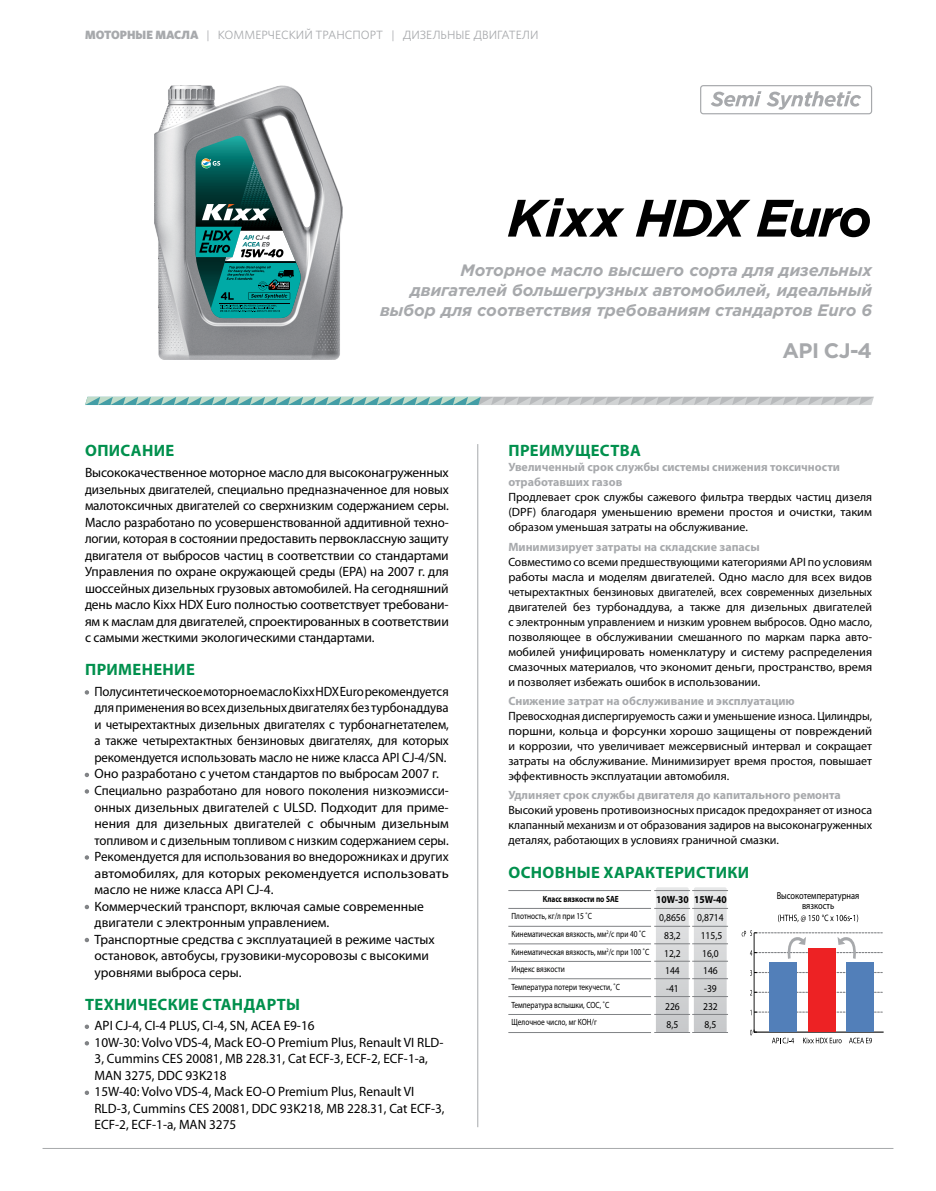
<style>
.page{position:relative;width:936px;height:1191px;background:#fff}
.page>*{position:absolute;margin:0;border:0;box-sizing:border-box;transform-origin:0 0}
.t1{font:italic 700 52.5px "Gotham Pro";letter-spacing:-.05em;color:#000}
.t2{font:700 21px "Gotham Pro";color:#a7a9ac}
.t3{font:italic 700 16.5px/19.8px "Gotham Pro";color:#a7a9ac;text-align:right}
.t4{font:700 16.5px "Myriad Pro";letter-spacing:.02em;color:#00904d}
.t5{font:13.5px/16.5px "Myriad Pro";color:#000}
.t6{font:13.5px/16.5px "Myriad Pro";color:#000;text-align:justify;scale:.95 1}
.t7{font:13.5px/16.5px "Myriad Pro";color:#000;text-align:justify;scale:.96 1}
.t8{font:12px/15px "Myriad Pro";color:#000;text-align:justify}
.t9{font:12px/15px "Myriad Pro";color:#000;text-align:justify;scale:.96 1}
.t10{font:700 12px/15px "Myriad Pro";color:#a7a9ac}
.t11{font:12px "Whitney";color:#a7a9ac}
.t12{font:10.5px/17.7px "Myriad Pro";color:#000;text-align:center;scale:.91 1}
.t13{font:700 10.5px "Myriad Pro";color:#000;scale:.91 1}
.t14{font:10.2px/10.2px "Myriad Pro";color:#000;text-align:center;scale:.83 1}
.t15{font:9px/17.7px "Myriad Pro";color:#000;scale:.82 1}
.t16{font:700 9px "Myriad Pro";color:#000;scale:.82 1}
.s1{font-weight:900}
.s2{color:#808285}
</style>
<div class="page">
<div style="left:700px;top:85px;width:172px;height:29px;border:1px solid #a7a9ac;border-radius:3px"></div>
<svg style="left:711px;top:91px;width:150px;height:19px"></svg>
<svg style="left:85px;top:397px;width:789px;height:8px;background:#a2c1bf"></svg>
<svg style="left:778px;top:914px;width:80px;height:8px"></svg>
<svg style="left:772px;top:1037px;width:22px;height:6px"></svg>
<svg style="left:803px;top:1037px;width:38px;height:6px"></svg>
<svg style="left:849px;top:1037px;width:22px;height:6px"></svg>
<hr style="left:754px;top:1031px;width:129px;height:1px;background:#000">
<hr style="left:753px;top:932px;width:1px;height:100px;background:#000">
<svg style="left:750px;top:1029px;width:6px;height:6px"></svg>
<svg style="left:750px;top:1009px;width:132px;height:6px"></svg>
<svg style="left:750px;top:990px;width:132px;height:5px"></svg>
<svg style="left:750px;top:970px;width:132px;height:5px"></svg>
<div style="left:769px;top:962px;width:28px;height:70px;background:#527fb9"></div>
<div style="left:807px;top:948px;width:28px;height:84px;background:#ed2224"></div>
<div style="left:846px;top:962px;width:27px;height:70px;background:#527fb9"></div>
<svg style="left:741px;top:930px;width:141px;height:31px"></svg>
<hr style="left:508px;top:908px;width:143px;height:1px;background:#808285">
<hr style="left:508px;top:890px;width:143px;height:1px;background:#808285">
<hr style="left:508px;top:926px;width:143px;height:1px;background:#808285">
<hr style="left:508px;top:943px;width:143px;height:1px;background:#808285">
<hr style="left:508px;top:961px;width:143px;height:1px;background:#808285">
<hr style="left:508px;top:978px;width:143px;height:1px;background:#808285">
<hr style="left:508px;top:996px;width:143px;height:1px;background:#808285">
<hr style="left:508px;top:1014px;width:143px;height:1px;background:#808285">
<hr style="left:508px;top:1032px;width:143px;height:1px;background:#808285">
<svg style="left:656px;top:887px;width:70px;height:146px;background:#d8d9db"></svg>
<hr style="left:654px;top:908px;width:36px;height:1px;background:#808285">
<hr style="left:692px;top:908px;width:36px;height:1px;background:#808285">
<hr style="left:654px;top:890px;width:36px;height:1px;background:#808285">
<hr style="left:692px;top:890px;width:36px;height:1px;background:#808285">
<hr style="left:654px;top:926px;width:36px;height:1px;background:#808285">
<hr style="left:692px;top:926px;width:36px;height:1px;background:#808285">
<hr style="left:654px;top:943px;width:36px;height:1px;background:#808285">
<hr style="left:692px;top:943px;width:36px;height:1px;background:#808285">
<hr style="left:654px;top:961px;width:36px;height:1px;background:#808285">
<hr style="left:692px;top:961px;width:36px;height:1px;background:#808285">
<hr style="left:654px;top:978px;width:36px;height:1px;background:#808285">
<hr style="left:692px;top:978px;width:36px;height:1px;background:#808285">
<hr style="left:654px;top:996px;width:36px;height:1px;background:#808285">
<hr style="left:692px;top:996px;width:36px;height:1px;background:#808285">
<hr style="left:654px;top:1014px;width:36px;height:1px;background:#808285">
<hr style="left:692px;top:1014px;width:36px;height:1px;background:#808285">
<hr style="left:654px;top:1032px;width:36px;height:1px;background:#808285">
<hr style="left:692px;top:1032px;width:36px;height:1px;background:#808285">
<img style="left:154px;top:85px;width:188px;height:274px">
<svg style="left:195px;top:136px;width:108px;height:182px;background:#4b8887"></svg>
<hr style="left:43px;top:1148px;width:850px;height:1px;background:#a7a9ac">
<hr style="left:477px;top:444px;width:1px;height:683px;background:#a7a9ac">
<p class="t11" style="left:85px;top:27px;width:455px"><span class="s1">МОТОРНЫЕ МАСЛА</span> | КОММЕРЧЕСКИЙ ТРАНСПОРТ | ДИЗЕЛЬНЫЕ ДВИГАТЕЛИ</p>
<h1 class="t1" style="left:507px;top:188px;width:366px">Kixx HDX Euro</h1>
<p class="t3" style="left:380px;top:260px;width:493px">Моторное масло высшего сорта для дизельных двигателей большегрузных автомобилей, идеальный выбор для соответствия требованиям стандартов Euro 6</p>
<p class="t4" style="left:85px;top:440px;width:91px">ОПИСАНИЕ</p>
<p class="t5" style="left:85px;top:464px;width:365px;text-align:justify">Высококачественное моторное масло для высоконагруженных дизельных двигателей, специально предназначенное для новых малотоксичных двигателей со сверхнизким содержанием серы.<br>Масло разработано по усовершенствованной аддитивной техно&shy;логии, которая в состоянии предоставить первоклассную защиту двигателя от выбросов частиц в соответствии со стандартами Управления по охране окружающей среды (EPA) на 2007 г. для шоссейных дизельных грузовых автомобилей. На сегодняшний день масло Kixx HDX Euro полностью соответствует требовани&shy;ям к маслам для двигателей, спроектированных в соответствии с самыми жесткими экологическими стандартами.</p>
<p class="t4" style="left:85px;top:659px;width:111px">ПРИМЕНЕНИЕ</p>
<p class="t6" style="left:94px;top:683px;width:374px;text-indent:-9px"><span class="s2">•</span> Полусинтетическое моторное масло Kixx HDX Euro рекомендуется для применения во всех дизельных двигателях без турбонаддува и четырехтактных дизельных двигателях с турбонагнетателем, а также четырехтактных бензиновых двигателях, для которых рекомендуется использовать масло не ниже класса API CJ-4/SN.</p>
<p class="t5" style="left:85px;top:765px;width:355px"><span class="s2">•</span> Оно разработано с учетом стандартов по выбросам 2007 г.</p>
<p class="t6" style="left:94px;top:782px;width:374px;text-indent:-10px"><span class="s2">•</span> Специально разработано для нового поколения низкоэмисси&shy;онных дизельных двигателей с ULSD. Подходит для приме&shy;нения для дизельных двигателей с обычным дизельным топливом и с дизельным топливом с низким содержанием серы.</p>
<p class="t7" style="left:94px;top:848px;width:370px;text-indent:-10px"><span class="s2">•</span> Рекомендуется для использования во внедорожниках и других автомобилях, для которых рекомендуется использовать масло не ниже класса API CJ-4.</p>
<p class="t5" style="left:94px;top:897px;width:331px;text-indent:-10px"><span class="s2">•</span> Коммерческий транспорт, включая самые cовременные двигатели с электронным управлением.</p>
<p class="t5" style="left:94px;top:930px;width:342px;text-indent:-10px"><span class="s2">•</span> Транспортные средства с эксплуатацией в режиме частых остановок, автобусы, грузовики-мусоровозы с высокими уровнями выброса серы.</p>
<p class="t4" style="left:85px;top:993px;width:216px">ТЕХНИЧЕСКИЕ СТАНДАРТЫ</p>
<p class="t5" style="left:85px;top:1017px;width:231px"><span class="s2">•</span> API CJ-4, CI-4 PLUS, CI-4, SN, ACEA E9-16</p>
<p class="t5" style="left:94px;top:1033px;width:350px;text-indent:-10px"><span class="s2">•</span> 10W-30: Volvo VDS-4, Mack EO-O Premium Plus, Renault VI RLD-<br>3, Cummins CES 20081, MB 228.31, Cat ECF-3, ECF-2, ECF-1-a,<br>MAN 3275, DDC 93K218</p>
<p class="t5" style="left:94px;top:1083px;width:351px;text-indent:-10px"><span class="s2">•</span> 15W-40: Volvo VDS-4, Mack EO-O Premium Plus, Renault VI<br>RLD-3, Cummins CES 20081, DDC 93K218, MB 228.31, Cat ECF-3,<br>ECF-2, ECF-1-a, MAN 3275</p>
<h2 class="t2" style="left:782px;top:339px;width:91px">API CJ-4</h2>
<p class="t4" style="left:508px;top:440px;width:134px">ПРЕИМУЩЕСТВА</p>
<p class="t10" style="left:508px;top:459px;width:333px">Увеличенный срок службы системы снижения токсичности отработавших газов</p>
<p class="t8" style="left:508px;top:489px;width:365px">Продлевает срок службы сажевого фильтра твердых частиц дизеля (DPF) благодаря уменьшению времени простоя и очистки, таким образом уменьшая затраты на обслуживание.</p>
<p class="t10" style="left:508px;top:539px;width:253px">Минимизирует затраты на складские запасы</p>
<p class="t8" style="left:508px;top:554px;width:365px">Совместимо со всеми предшествующими категориями API по условиям работы масла и моделям двигателей. Одно масло для всех видов четырехтактных бензиновых двигателей, всех современных дизельных двигателей без турбонаддува, а также для дизельных двигателей с электронным управлением и низким уровнем выбросов. Одно масло, позволяющее в обслуживании смешанного по маркам парка авто&shy;мобилей унифицировать номенклатуру и систему распределения смазочных материалов, что экономит деньги, пространство, время и позволяет избежать ошибок в использовании.</p>
<p class="t10" style="left:508px;top:693px;width:288px">Снижение затрат на обслуживание и эксплуатацию</p>
<p class="t9" style="left:508px;top:708px;width:380px">Превосходная диспергируемость сажи и уменьшение износа. Цилиндры, поршни, кольца и форсунки хорошо защищены от повреждений и коррозии, что увеличивает межсервисный интервал и сокращает затраты на обслуживание. Минимизирует время простоя, повышает эффективность эксплуатации автомобиля.</p>
<p class="t10" style="left:508px;top:787px;width:334px">Удлиняет срок службы двигателя до капитального ремонта</p>
<p class="t8" style="left:508px;top:802px;width:365px">Высокий уровень противоизносных присадок предохраняет от износа клапанный механизм и от образования задиров на высоконагруженных деталях, работающих в условиях граничной смазки.</p>
<p class="t4" style="left:508px;top:861px;width:242px">ОСНОВНЫЕ ХАРАКТЕРИСТИКИ</p>
<p class="t16" style="left:542px;top:892px;width:94px">Класс вязкости по SAE</p>
<p class="t15" style="left:511px;top:907px;width:170px">Плотность, кг/л при 15 ˚C<br>Кинематическая вязкость, мм<sup>2</sup>/с при 40 ˚C<br>Кинематическая вязкость, мм<sup>2</sup>/с при 100 ˚C<br>Индекс вязкости<br>Температура потери текучести, ˚C<br>Температура вспышки, COC, ˚C<br>Щелочное число, мг КОН/г</p>
<p class="t13" style="left:656px;top:893px;width:37px">10W-30</p>
<p class="t12" style="left:659px;top:908px;width:31px">0,8656<br>83,2<br>12,2<br>144 -41<br>226<br>8,5</p>
<p class="t13" style="left:694px;top:893px;width:37px">15W-40</p>
<p class="t12" style="left:697px;top:908px;width:31px">0,8714<br>115,5<br>16,0<br>146 -39<br>232<br>8,5</p>
<p class="t14" style="left:776px;top:890px;width:101px">Высокотемпературная вязкость</p>
</div>
